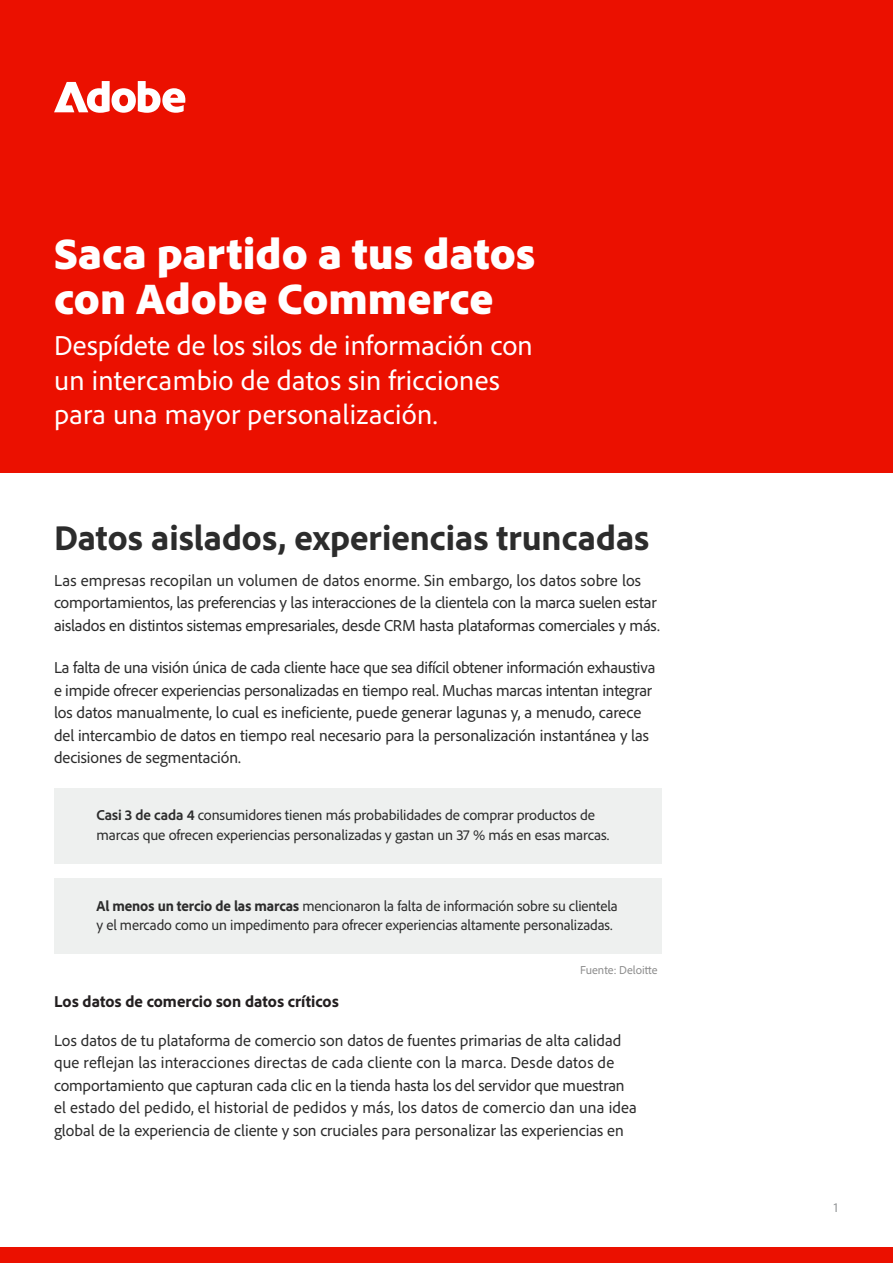
<style>
.page{position:relative;width:893px;height:1263px;background:#fff}
.page>*{position:absolute;margin:0;border:0;box-sizing:border-box;transform-origin:0 0}
.t1{font:900 45px/45px "Adobe Clean";color:#fff}
.t2{font:800 36px "Adobe Clean";color:#2c2c2c}
.t3{font:28.5px/34.5px "Adobe Clean";letter-spacing:.01em;color:#fff}
.t4{font:16.5px/22.5px "Adobe Clean";letter-spacing:-.005em;color:#2c2c2c}
.t5{font:800 16.5px "Adobe Clean";color:#231f20}
.t6{font:15px/19.5px "Adobe Clean";letter-spacing:-.01em;color:#2c2c2c}
.t7{font:13.5px "Adobe Clean";color:#939698}
.t8{font:12px "Adobe Clean";color:#8e8e8e}
.s1{font-weight:700}
.s2{font-weight:800}
</style>
<div class="page">
<div style="left:0;top:0;width:893px;height:473px;background:#eb1000"></div>
<div style="left:54px;top:788px;width:607px;height:76px;background:#eef0ef"></div>
<div style="left:54px;top:878px;width:607px;height:76px;background:#eef0ef"></div>
<div style="left:0;top:1247px;width:893px;height:16px;background:#eb1000"></div>
<svg style="left:54px;top:81px;width:131px;height:32px"></svg>
<h1 class="t1" style="left:54px;top:229px;width:483px">Saca partido a tus datos con Adobe Commerce</h1>
<h3 class="t3" style="left:54px;top:328px;width:480px">Despídete de los silos de información con un intercambio de datos sin fricciones para una mayor personalización.</h3>
<h2 class="t2" style="left:54px;top:514px;width:597px">Datos aislados, experiencias truncadas</h2>
<p class="t4" style="left:54px;top:568px;width:607px">Las empresas recopilan un volumen de datos enorme. Sin embargo, los datos sobre los comportamientos, las preferencias y las interacciones de la clientela con la marca suelen estar aislados en distintos sistemas empresariales, desde CRM hasta plataformas comerciales y más.</p>
<p class="t4" style="left:54px;top:656px;width:603px">La falta de una visión única de cada cliente hace que sea difícil obtener información exhaustiva e impide ofrecer experiencias personalizadas en tiempo real. Muchas marcas intentan integrar los datos manualmente, lo cual es ineficiente, puede generar lagunas y, a menudo, carece del intercambio de datos en tiempo real necesario para la personalización instantánea y las decisiones de segmentación.</p>
<p class="t6" style="left:97px;top:805px;width:514px"><span class="s1">Casi 3 de cada 4</span> consumidores tienen más probabilidades de comprar productos de marcas que ofrecen experiencias personalizadas y gastan un 37 % más en esas marcas.</p>
<p class="t6" style="left:97px;top:895px;width:523px"><span class="s2">Al menos un tercio de las marcas</span> mencionaron la falta de información sobre su clientela y el mercado como un impedimento para ofrecer experiencias altamente personalizadas.</p>
<p class="t8" style="left:580px;top:962px;width:79px">Fuente: Deloitte</p>
<p class="t5" style="left:54px;top:990px;width:286px">Los datos de comercio son datos críticos</p>
<p class="t4" style="left:54px;top:1028px;width:585px">Los datos de tu plataforma de comercio son datos de fuentes primarias de alta calidad que reflejan las interacciones directas de cada cliente con la marca. Desde datos de comportamiento que capturan cada clic en la tienda hasta los del servidor que muestran el estado del pedido, el historial de pedidos y más, los datos de comercio dan una idea global de la experiencia de cliente y son cruciales para personalizar las experiencias en</p>
<p class="t7" style="left:834px;top:1198px;width:6px">1</p>
</div>
